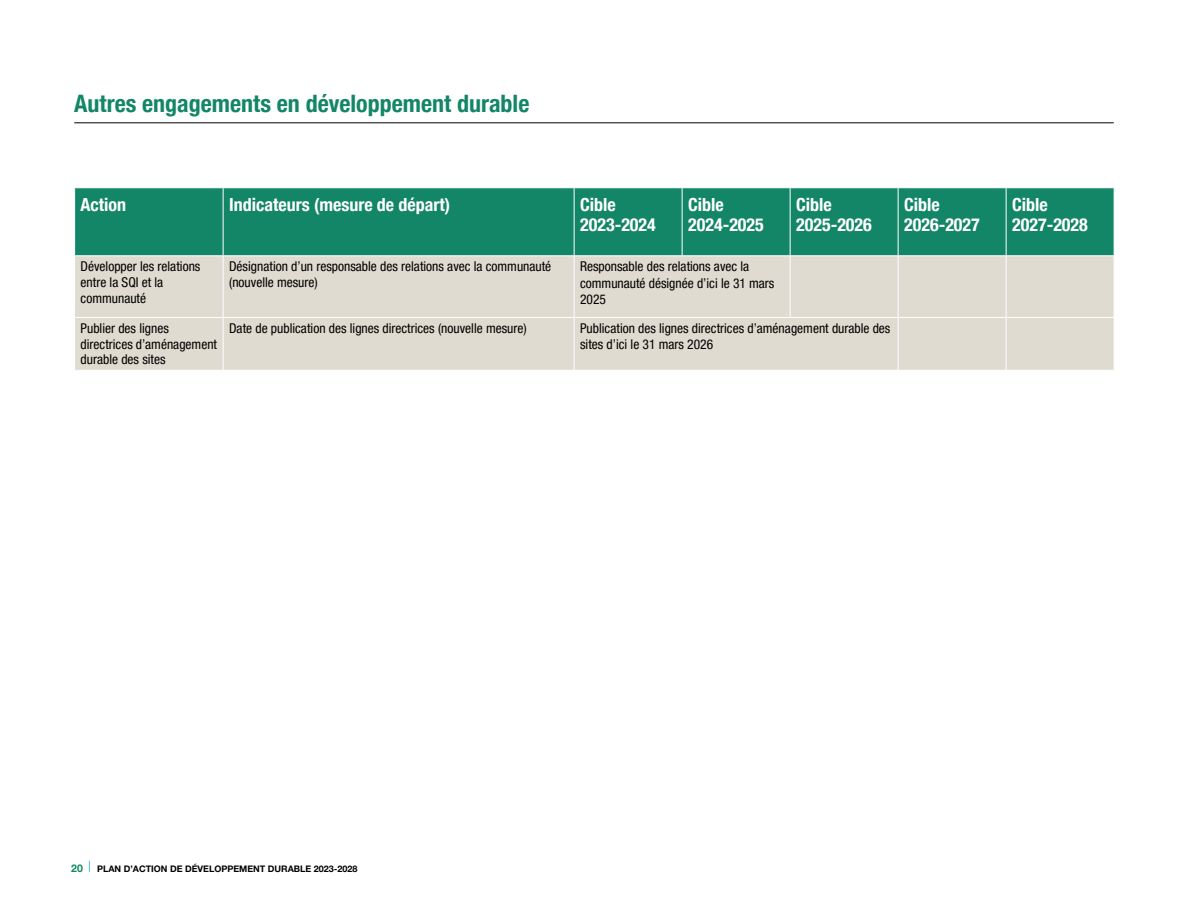
<style>
.page{position:relative;width:1188px;height:918px;background:#fff}
.page>*{position:absolute;margin:0;border:0;box-sizing:border-box;transform-origin:0 0}
.t1{font:700 condensed 24px "Helvetica Neue LT Pro";color:#128666}
.t2{font:700 condensed 18px/19.5px "Helvetica Neue LT Pro";color:#fff}
.t3{font:condensed 13.5px/15.6px "Helvetica Neue LT Pro";color:#000}
.t4{font:700 10.5px "Helvetica Neue LT Pro";color:#128666}
.t5{font:700 9px "Helvetica Neue LT Pro";color:#000}
</style>
<div class="page">
<hr style="left:74px;top:122px;width:1040px;height:1px;background:#000">
<div style="left:75px;top:188px;width:1039px;height:67px;background:#128666"></div>
<div style="left:75px;top:256px;width:1039px;height:114px;background:#e0dbd0"></div>
<hr style="left:223px;top:188px;width:1px;height:67px;background:#fff">
<hr style="left:574px;top:188px;width:1px;height:67px;background:#fff">
<hr style="left:682px;top:188px;width:1px;height:67px;background:#fff">
<hr style="left:790px;top:188px;width:1px;height:67px;background:#fff">
<hr style="left:898px;top:188px;width:1px;height:67px;background:#fff">
<hr style="left:1006px;top:188px;width:1px;height:67px;background:#fff">
<hr style="left:223px;top:256px;width:1px;height:61px;background:#fff">
<hr style="left:574px;top:256px;width:1px;height:61px;background:#fff">
<hr style="left:790px;top:256px;width:1px;height:61px;background:#fff">
<hr style="left:898px;top:256px;width:1px;height:61px;background:#fff">
<hr style="left:1006px;top:256px;width:1px;height:61px;background:#fff">
<hr style="left:74px;top:317px;width:149px;height:1px;background:#fff">
<hr style="left:223px;top:317px;width:351px;height:1px;background:#fff">
<hr style="left:223px;top:318px;width:1px;height:52px;background:#fff">
<hr style="left:574px;top:317px;width:108px;height:1px;background:#fff">
<hr style="left:574px;top:318px;width:1px;height:52px;background:#fff">
<hr style="left:682px;top:317px;width:108px;height:1px;background:#fff">
<hr style="left:790px;top:317px;width:108px;height:1px;background:#fff">
<hr style="left:898px;top:317px;width:108px;height:1px;background:#fff">
<hr style="left:898px;top:318px;width:1px;height:52px;background:#fff">
<hr style="left:1006px;top:317px;width:108px;height:1px;background:#fff">
<hr style="left:1006px;top:318px;width:1px;height:52px;background:#fff">
<h3 class="t1" style="left:74px;top:89px;width:457px">Autres engagements en développement durable</h3>
<p class="t2" style="left:81px;top:195px;width:47px">Action</p>
<p class="t2" style="left:229px;top:195px;width:223px">Indicateurs (mesure de départ)</p>
<p class="t2" style="left:580px;top:195px;width:77px">Cible<br>2023-2024</p>
<p class="t2" style="left:688px;top:195px;width:77px">Cible<br>2024-2025</p>
<p class="t2" style="left:796px;top:195px;width:77px">Cible<br>2025-2026</p>
<p class="t2" style="left:904px;top:195px;width:77px">Cible<br>2026-2027</p>
<p class="t2" style="left:1012px;top:195px;width:77px">Cible<br>2027-2028</p>
<p class="t3" style="left:81px;top:259px;width:121px">Développer les relations entre la SQI et la communauté</p>
<p class="t3" style="left:229px;top:259px;width:324px">Désignation d’un responsable des relations avec la communauté (nouvelle mesure)</p>
<p class="t3" style="left:580px;top:258px;width:196px;line-height:16.2px">Responsable des relations avec la communauté désignée d’ici le 31 mars<br>2025</p>
<p class="t3" style="left:81px;top:320px;width:138px">Publier des lignes directrices d’aménagement durable des sites</p>
<p class="t3" style="left:229px;top:320px;width:299px">Date de publication des lignes directrices (nouvelle mesure)</p>
<p class="t3" style="left:580px;top:320px;width:312px;line-height:16.2px">Publication des lignes directrices d’aménagement durable des sites d’ici le 31 mars 2026</p>
<p class="t4" style="left:71px;top:862px;width:13px">20</p>
<p class="t5" style="left:97px;top:863px;width:262px">PLAN D’ACTION DE DÉVELOPPEMENT DURABLE 2023-2028</p>
</div>
